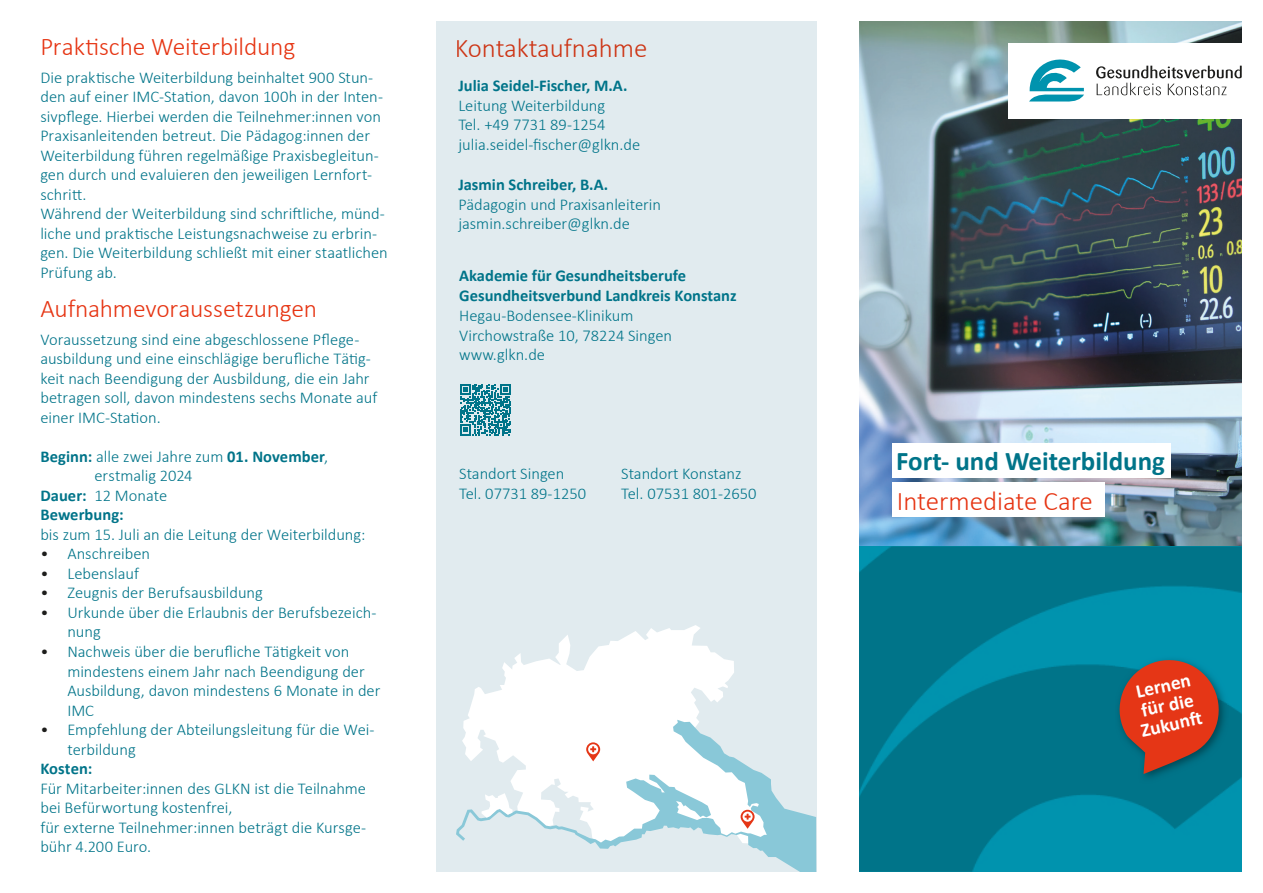
<style>
.page{position:relative;width:1263px;height:893px;background:#fff}
.page>*{position:absolute;margin:0;border:0;box-sizing:border-box;transform-origin:0 0}
.t1{font:700 27px "Calibri";color:#007489}
.t2{font:300 27px "Calibri";color:#e63412}
.t3{font:300 27px "Calibri";color:#cd3515}
.t4{font:300 25.5px "Calibri";letter-spacing:-.005em;color:#e63412}
.t5{font:700 19.5px/19.5px "Calibri";color:#fff}
.t6{font:300 16.5px/19.5px "Calibri";color:#007489}
.t7{font:700 16.5px/19.8px "Calibri";color:#007489}
.s1{font-weight:300}
.s2{font-weight:700}
.s3{color:#1d1d1b}
</style>
<div class="page">
<img style="left:859px;top:21px;width:383px;height:525px">
<div style="left:1009px;top:43px;width:254px;height:75px;background:#fff"></div>
<svg style="left:1029px;top:59px;width:55px;height:43px"></svg>
<svg style="left:1096px;top:66px;width:146px;height:29px"></svg>
<svg style="left:859px;top:546px;width:383px;height:326px;background:#007e95"></svg>
<img style="left:1115px;top:656px;width:114px;height:127px">
<svg style="left:1112px;top:653px;width:113px;height:121px;background:#865148"></svg>
<div style="left:892px;top:443px;width:278px;height:34px;background:#fff"></div>
<div style="left:892px;top:482px;width:213px;height:34px;background:#fff"></div>
<div style="left:436px;top:21px;width:380px;height:851px;background:#e1ebef"></div>
<svg style="left:466px;top:625px;width:268px;height:95px;fill:#fff"></svg>
<svg style="left:456px;top:720px;width:360px;height:152px"></svg>
<svg style="left:481px;top:793px;width:31px;height:25px"></svg>
<svg style="left:586px;top:742px;width:14px;height:19px"></svg>
<svg style="left:741px;top:810px;width:13px;height:19px"></svg>
<svg style="left:460px;top:384px;width:51px;height:51px"></svg>
<h2 class="t4" style="left:40px;top:31px;width:256px">Praktische Weiterbildung</h2>
<p class="t6" style="left:40px;top:68px;width:349px">Die praktische Weiterbildung beinhaltet 900 Stun&shy;den auf einer IMC-Station, davon 100h in der Inten&shy;sivpflege. Hierbei werden die Teilnehmer:innen von Praxisanleitenden betreut. Die Pädagog:innen der Weiterbildung führen regelmäßige Praxisbegleitun&shy;gen durch und evaluieren den jeweiligen Lernfort&shy;schritt.<br>Während der Weiterbildung sind schriftliche, münd&shy;liche und praktische Leistungsnachweise zu erbrin&shy;gen. Die Weiterbildung schließt mit einer staatlichen Prüfung ab.</p>
<h2 class="t4" style="left:40px;top:293px;width:278px">Aufnahmevoraussetzungen</h2>
<p class="t6" style="left:40px;top:330px;width:338px">Voraussetzung sind eine abgeschlossene Pflege&shy;ausbildung und eine einschlägige berufliche Tätig&shy;keit nach Beendigung der Ausbildung, die ein Jahr betragen soll, davon mindestens sechs Monate auf einer IMC-Station.</p>
<p class="t7" style="left:40px;top:446px;width:289px">Beginn: <span class="s1">alle zwei Jahre zum</span> 01. November<span class="s1">,</span></p>
<p class="t6" style="left:94px;top:466px;width:100px">erstmalig 2024</p>
<p class="t6" style="left:40px;top:486px;width:128px"><span class="s2">Dauer:</span> 12 Monate</p>
<p class="t7" style="left:40px;top:505px;width:85px">Bewerbung:</p>
<p class="t6" style="left:40px;top:525px;width:327px">bis zum 15. Juli an die Leitung der Weiterbildung:</p>
<p class="t6" style="left:40px;top:544px;width:111px"><span class="s3">•</span> Anschreiben</p>
<p class="t6" style="left:40px;top:564px;width:100px"><span class="s3">•</span> Lebenslauf</p>
<p class="t6" style="left:40px;top:583px;width:224px"><span class="s3">•</span> Zeugnis der Berufsausbildung</p>
<p class="t6" style="left:67px;top:603px;width:311px;text-indent:-27px"><span class="s3">•</span> Urkunde über die Erlaubnis der Berufsbezeich&shy;nung</p>
<p class="t6" style="left:67px;top:642px;width:315px;text-indent:-27px"><span class="s3">•</span> Nachweis über die berufliche Tätigkeit von mindestens einem Jahr nach Beendigung der Ausbildung, davon mindestens 6 Monate in der IMC</p>
<p class="t6" style="left:67px;top:720px;width:309px;text-indent:-27px"><span class="s3">•</span> Empfehlung der Abteilungsleitung für die Wei&shy;terbildung</p>
<p class="t7" style="left:40px;top:758px;width:53px">Kosten:</p>
<p class="t6" style="left:40px;top:778px;width:327px">Für Mitarbeiter:innen des GLKN ist die Teilnahme bei Befürwortung kostenfrei,<br>für externe Teilnehmer:innen beträgt die Kursge&shy;bühr 4.200 Euro.</p>
<h1 class="t3" style="left:455px;top:31px;width:194px">Kontaktaufnahme</h1>
<p class="t7" style="left:458px;top:75px;width:171px">Julia Seidel-Fischer, M.A.</p>
<p class="t6" style="left:458px;top:95px;width:183px">Leitung Weiterbildung<br>Tel. +49 7731 89-1254 julia.seidel-fischer@glkn.de</p>
<p class="t7" style="left:458px;top:174px;width:151px">Jasmin Schreiber, B.A.</p>
<p class="t6" style="left:458px;top:194px;width:204px">Pädagogin und Praxisanleiterin jasmin.schreiber@glkn.de</p>
<p class="t7" style="left:459px;top:265px;width:279px">Akademie für Gesundheitsberufe<br>Gesundheitsverbund Landkreis Konstanz</p>
<p class="t6" style="left:459px;top:305px;width:214px">Hegau-Bodensee-Klinikum<br>Virchowstraße 10, 78224 Singen www.glkn.de</p>
<p class="t6" style="left:459px;top:464px;width:107px">Standort Singen</p>
<p class="t6" style="left:621px;top:464px;width:122px">Standort Konstanz</p>
<p class="t6" style="left:459px;top:483px;width:128px">Tel. 07731 89-1250</p>
<p class="t6" style="left:621px;top:483px;width:137px">Tel. 07531 801-2650</p>
<h1 class="t1" style="left:896px;top:442px;width:270px">Fort- und Weiterbildung</h1>
<h1 class="t2" style="left:897px;top:484px;width:198px">Intermediate Care</h1>
<p class="t5" style="left:1131px;top:682px;width:71px;rotate:-12deg">Lernen für die<br>Zukunft</p>
</div>
